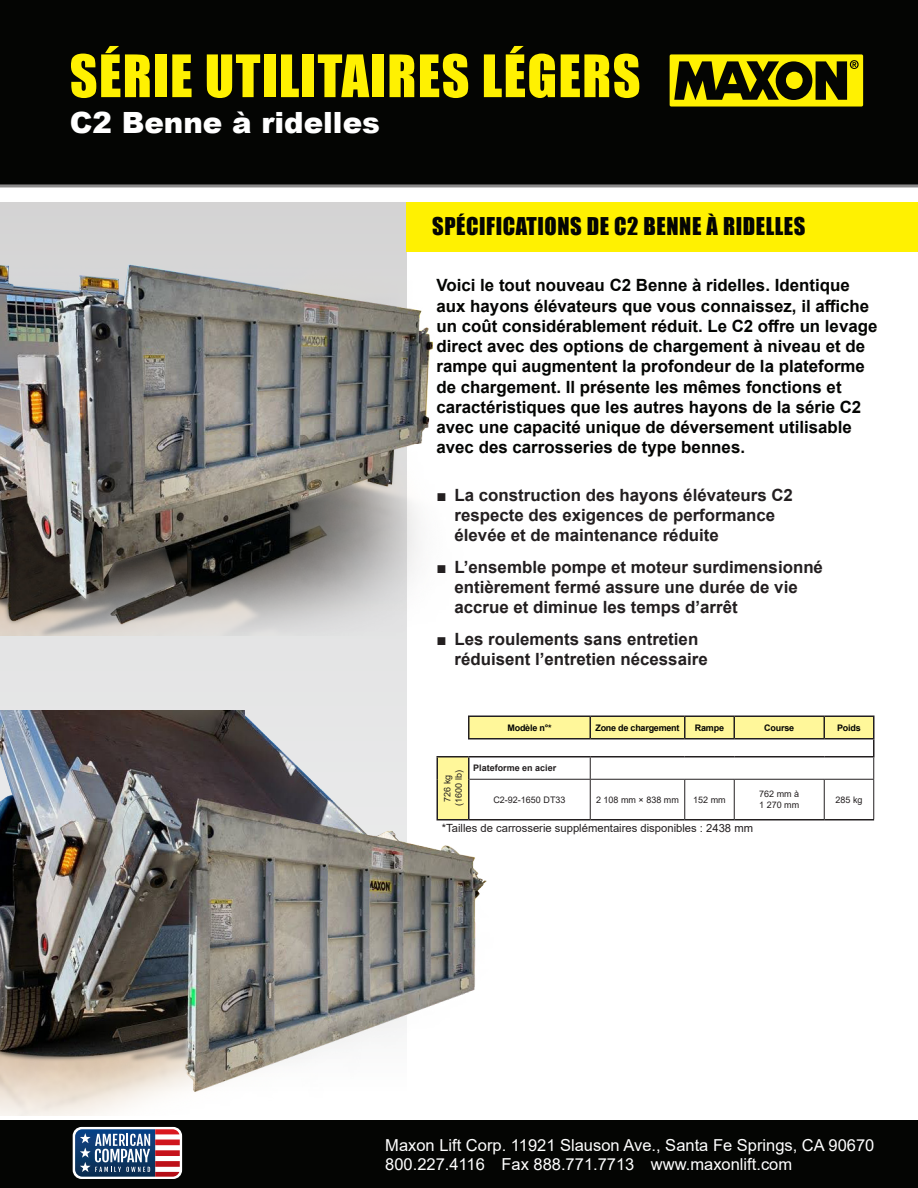
<style>
.page{position:relative;width:918px;height:1188px;background:#fff}
.page>*{position:absolute;margin:0;border:0;box-sizing:border-box;transform-origin:0 0}
.t1{font:54px "Impact";letter-spacing:.025em;color:#fff101}
.t2{font:900 29.25px "Arial";color:#fff}
.a{font:22.5px "Impact";letter-spacing:.025em;color:#040503}
.b{font:700 16.8px/20.2px "Arial";color:#040503}
.t3{font:700 16.8px/20.2px "Arial";color:#231f20}
.t4{font:16.5px/19.5px "Arial";color:#fff}
.d{font:11.25px "Arial";color:#231f20}
.d-2{font:9px/11.2px "Arial";color:#231f20;text-align:center}
.d-3{font:700 9px "Arial";letter-spacing:-.025em;color:#040503}
.d-4{font:700 9px "Arial";color:#231f20}
.s1{font-weight:400}
</style>
<div class="page">
<div style="left:0;top:0;width:918px;height:187px;background:#040503"></div>
<div style="left:670px;top:54px;width:193px;height:53px;background:#fff101;border-radius:2px"></div>
<svg style="left:674px;top:60px;width:185px;height:40px"></svg>
<div style="left:0;top:1120px;width:918px;height:68px;background:#040503"></div>
<div style="left:73px;top:1127px;width:109px;height:52px;background:#fff;border-radius:9px"></div>
<svg style="left:75px;top:1129px;width:105px;height:48px"></svg>
<div style="left:0;top:202px;width:407px;height:891px;background:#e5e5e6"></div>
<div style="left:407px;top:202px;width:511px;height:50px;background:#fff101"></div>
<svg style="left:526px;top:716px;width:348px;height:103px"></svg>
<hr style="left:590px;top:780px;width:1px;height:39px;background:#231f20">
<hr style="left:684px;top:780px;width:1px;height:39px;background:#231f20">
<hr style="left:734px;top:780px;width:1px;height:39px;background:#231f20">
<hr style="left:824px;top:780px;width:1px;height:39px;background:#231f20">
<hr style="left:873px;top:780px;width:1px;height:39px;background:#231f20">
<hr style="left:469px;top:819px;width:121px;height:1px;background:#231f20">
<hr style="left:590px;top:819px;width:95px;height:1px;background:#231f20">
<hr style="left:685px;top:819px;width:49px;height:1px;background:#231f20">
<hr style="left:734px;top:819px;width:90px;height:1px;background:#231f20">
<hr style="left:824px;top:819px;width:50px;height:1px;background:#231f20">
<hr style="left:470px;top:779px;width:120px;height:1px;background:#231f20">
<hr style="left:590px;top:779px;width:95px;height:1px;background:#231f20">
<hr style="left:685px;top:779px;width:49px;height:1px;background:#231f20">
<hr style="left:734px;top:779px;width:90px;height:1px;background:#231f20">
<hr style="left:824px;top:779px;width:50px;height:1px;background:#231f20">
<img style="left:0;top:710px;width:526px;height:405px">
<img style="left:0;top:203px;width:433px;height:433px">
<h1 class="t1" style="left:70px;top:34px;width:572px">SÉRIE UTILITAIRES LÉGERS</h1>
<h2 class="t2" style="left:70px;top:101px;width:312px">C2 Benne à ridelles</h2>
<p class="a" style="left:432px;top:209px;width:375px">SPÉCIFICATIONS DE C2 BENNE À RIDELLES</p>
<p class="b" style="left:436px;top:275px;width:442px">Voici le tout nouveau C2 Benne à ridelles. Identique aux hayons élévateurs que vous connaissez, il affiche un coût considérablement réduit. Le C2 offre un levage direct avec des options de chargement à niveau et de rampe qui augmentent la profondeur de la plateforme de chargement. Il présente les mêmes fonctions et caractéristiques que les autres hayons de la série C2 avec une capacité unique de déversement utilisable avec des carrosseries de type bennes.</p>
<p class="t3" style="left:454px;top:485px;width:340px;text-indent:-18px"><span class="s1">■</span> La construction des hayons élévateurs C2 respecte des exigences de performance élevée et de maintenance réduite</p>
<p class="t3" style="left:454px;top:557px;width:370px;text-indent:-18px"><span class="s1">■</span> L’ensemble pompe et moteur surdimensionné entièrement fermé assure une durée de vie accrue et diminue les temps d’arrêt</p>
<p class="t3" style="left:454px;top:629px;width:255px;text-indent:-18px"><span class="s1">■</span> Les roulements sans entretien réduisent l’entretien nécessaire</p>
<p class="d-3" style="left:507px;top:721px;width:46px">Modèle n°*</p>
<p class="d-3" style="left:595px;top:721px;width:86px">Zone de chargement</p>
<p class="d-3" style="left:695px;top:721px;width:31px">Rampe</p>
<p class="d-3" style="left:764px;top:721px;width:31px">Course</p>
<p class="d-3" style="left:837px;top:721px;width:25px">Poids</p>
<p class="d-4" style="left:473px;top:762px;width:85px">Plateforme en acier</p>
<p class="d-2" style="left:493px;top:794px;width:74px">C2-92-1650 DT33</p>
<p class="d-2" style="left:596px;top:794px;width:84px">2 108 mm × 838 mm</p>
<p class="d-2" style="left:693px;top:794px;width:34px">152 mm</p>
<p class="d-2" style="left:759px;top:788px;width:42px;text-align:left">762 mm à<br>1 270 mm</p>
<p class="d-2" style="left:835px;top:794px;width:29px">285 kg</p>
<p class="d" style="left:442px;top:821px;width:313px">*Tailles de carrosserie supplémentaires disponibles : 2438 mm</p>
<p class="d-2" style="left:442px;top:806px;width:37px;rotate:-90deg">726 kg (1600 lb)</p>
<p class="t4" style="left:385px;top:1135px;width:491px">Maxon Lift Corp. 11921 Slauson Ave., Santa Fe Springs, CA 90670<br>800.227.4116 Fax 888.771.7713 www.maxonlift.com</p>
</div>
